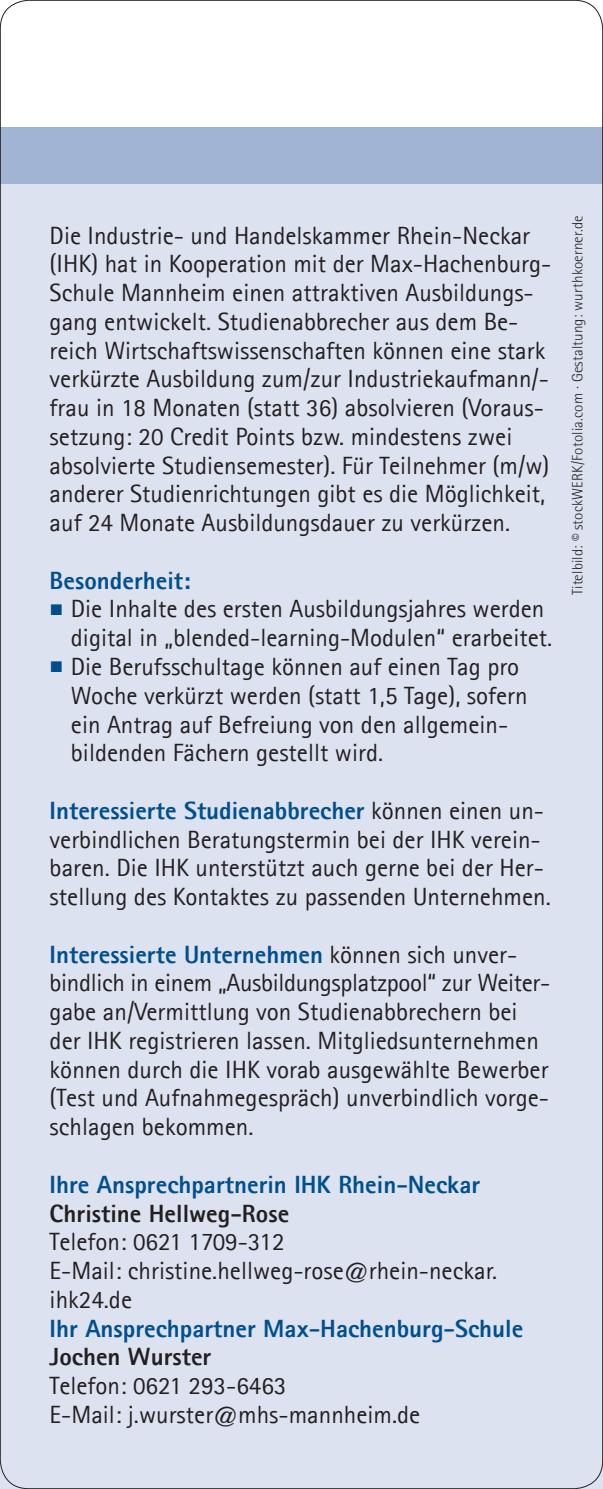
<style>
.page{position:relative;width:603px;height:1489px;background:#fff}
.page>*{position:absolute;margin:0;border:0;box-sizing:border-box;transform-origin:0 0}
.Fließtext{font:25px/28.8px "Agfa Rotis Sans Serif";color:#231f20}
.Fließtext_Titel{font:800 25px "Agfa Rotis Sans Serif";color:#004f8c}
.Fließtext_Titel-2{font:800 25px "Agfa Rotis Sans Serif";color:#231f20}
.Fließtext-2{font:800 25px "Agfa Rotis Sans Serif";color:#231f20}
.Quellenangabe{font:300 15px "Rotis Semi Sans Std";letter-spacing:.01em;color:#231f20}
.s1{color:#004f8c}
.s2{font-weight:800;color:#004f8c}
</style>
<div class="page">
<div style="left:0;top:177px;width:602px;height:1311px;background:#dce2ef"></div>
<div style="left:0;top:128px;width:602px;height:56px;background:#a1b4d3"></div>
<p class="Fließtext" style="left:50px;top:220px;width:503px">Die Industrie- und Handelskammer Rhein-Neckar (IHK) hat in Kooperation mit der Max-Hachenburg-Schule Mannheim einen attraktiven Ausbildungs&shy;gang entwickelt. Studienabbrecher aus dem Be&shy;reich Wirtschaftswissenschaften können eine stark verkürzte Ausbildung zum/zur Industriekaufmann/- frau in 18 Monaten (statt 36) absolvieren (Voraus&shy;setzung: 20 Credit Points bzw. mindestens zwei absolvierte Studiensemester). Für Teilnehmer (m/w) anderer Studienrichtungen gibt es die Möglichkeit, auf 24 Monate Ausbildungsdauer zu verkürzen.</p>
<p class="Fließtext_Titel" style="left:50px;top:564px;width:142px">Besonderheit:</p>
<p class="Fließtext" style="left:71px;top:594px;width:482px;text-indent:-21px"><span class="s1">▪</span> Die Inhalte des ersten Ausbildungsjahres werden digital in „blended-learning-Modulen“ erarbeitet.</p>
<p class="Fließtext" style="left:71px;top:652px;width:458px;text-indent:-21px"><span class="s1">▪</span> Die Berufsschultage können auf einen Tag pro Woche verkürzt werden (statt 1,5 Tage), sofern ein Antrag auf Befreiung von den allgemein&shy;bildenden Fächern gestellt wird.</p>
<p class="Fließtext" style="left:50px;top:795px;width:502px"><span class="s2">Interessierte Studienabbrecher</span> können einen un&shy;verbindlichen Beratungstermin bei der IHK verein&shy;baren. Die IHK unterstützt auch gerne bei der Her&shy;stellung des Kontaktes zu passenden Unternehmen.</p>
<p class="Fließtext" style="left:50px;top:939px;width:502px"><span class="s2">Interessierte Unternehmen</span> können sich unver&shy;bindlich in einem „Ausbildungsplatzpool“ zur Weiter&shy;gabe an/Vermittlung von Studienabbrechern bei der IHK registrieren lassen. Mitgliedsunternehmen können durch die IHK vorab ausgewählte Bewerber (Test und Aufnahmegespräch) unverbindlich vorge&shy;schlagen bekommen.</p>
<p class="Fließtext_Titel" style="left:50px;top:1168px;width:432px">Ihre Ansprechpartnerin IHK Rhein-Neckar</p>
<p class="Fließtext_Titel-2" style="left:50px;top:1196px;width:241px">Christine Hellweg-Rose</p>
<p class="Fließtext" style="left:50px;top:1227px;width:236px">Telefon: 0621 1709-312</p>
<p class="Fließtext" style="left:50px;top:1255px;width:449px">E-Mail: christine.hellweg-rose@rhein-neckar. ihk24.de</p>
<p class="Fließtext_Titel" style="left:50px;top:1311px;width:475px">Ihr Ansprechpartner Max-Hachenburg-Schule</p>
<p class="Fließtext-2" style="left:50px;top:1340px;width:163px">Jochen Wurster</p>
<p class="Fließtext" style="left:50px;top:1370px;width:238px">Telefon: 0621 293-6463</p>
<p class="Fließtext" style="left:50px;top:1399px;width:372px">E-Mail: j.wurster@mhs-mannheim.de</p>
<p class="Quellenangabe" style="left:568px;top:595px;width:381px;rotate:-90deg">Titelbild: © stockWERK/Fotolia.com · Gestaltung: wurthkoerner.de</p>
</div>
